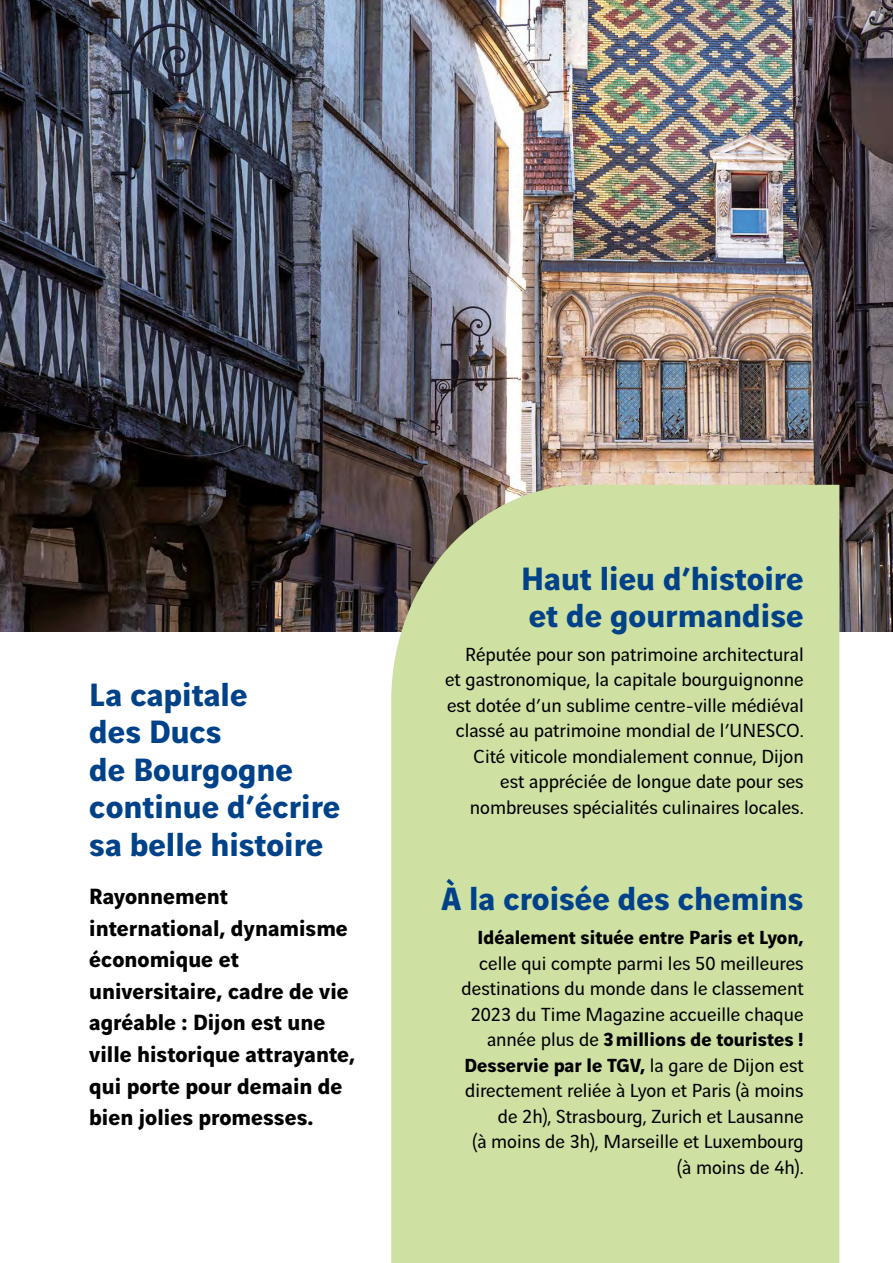
<style>
.page{position:relative;width:893px;height:1263px;background:#fff}
.page>*{position:absolute;margin:0;border:0;box-sizing:border-box;transform-origin:0 0}
.t1{font:700 34.5px/37.5px "Vinci Sans";color:#004289}
.t2{font:700 23.55px/31.5px "Vinci Sans";color:#000}
.t3{font:20.25px/25.5px "Vinci Sans";color:#000;text-align:right}
.t4{font:700 20.25px "Vinci Sans";color:#000}
.s1{font-weight:700}
</style>
<div class="page">
<img style="left:0;top:0;width:893px;height:631px">
<div style="left:391px;top:485px;width:448px;height:778px;background:#cee0a2"></div>
<h1 class="t1" style="left:89px;top:672px;width:253px">La capitale<br>des Ducs<br>de Bourgogne continue d’écrire sa belle histoire</h1>
<p class="t2" style="left:89px;top:878px;width:267px">Rayonnement international, dynamisme économique et universitaire, cadre de vie agréable : Dijon est une ville historique attrayante, qui porte pour demain de bien jolies promesses.</p>
<h1 class="t1" style="left:521px;top:557px;width:284px;line-height:36.6px">Haut lieu d’histoire et de gourmandise</h1>
<p class="t3" style="left:445px;top:639px;width:360px">Réputée pour son patrimoine architectural et gastronomique, la capitale bourguignonne est dotée d’un sublime centre-ville médiéval classé au patrimoine mondial de l’UNESCO.<br>Cité viticole mondialement connue, Dijon est appréciée de longue date pour ses nombreuses spécialités culinaires locales.</p>
<h1 class="t1" style="left:441px;top:876px;width:364px">À la croisée des chemins</h1>
<p class="t4" style="left:478px;top:921px;width:328px">Idéalement située entre Paris et Lyon,</p>
<p class="t3" style="left:461px;top:948px;width:344px">celle qui compte parmi les 50 meilleures destinations du monde dans le classement 2023 du Time Magazine accueille chaque année plus de <span class="s1">3 millions de touristes !<br>Desservie par le TGV,</span> la gare de Dijon est directement reliée à Lyon et Paris (à moins de 2h), Strasbourg, Zurich et Lausanne<br>(à moins de 3h), Marseille et Luxembourg (à moins de 4h).</p>
</div>
